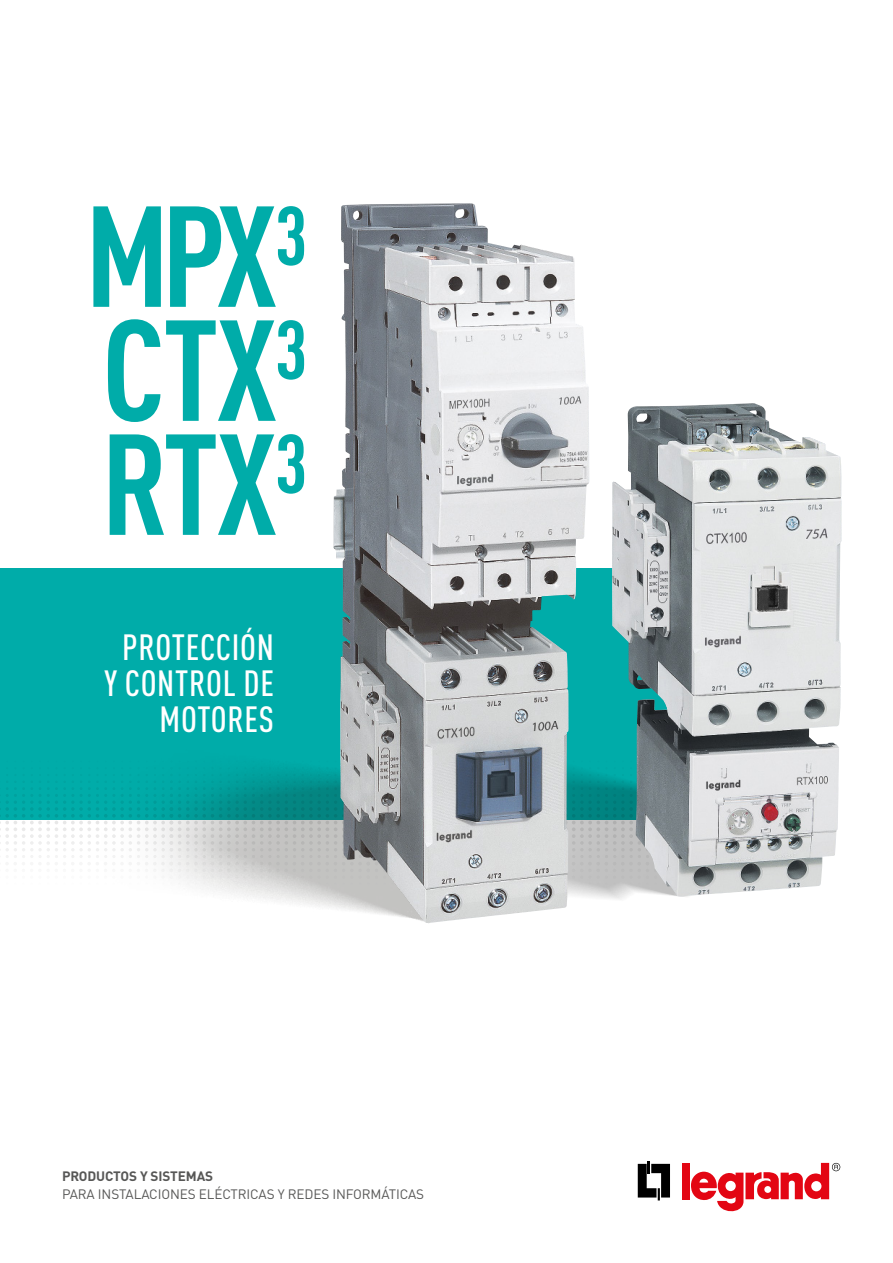
<style>
.page{position:relative;width:893px;height:1263px;background:#fff}
.page>*{position:absolute;margin:0;border:0;box-sizing:border-box;transform-origin:0 0}
.t1{font:700 condensed 141.15px/114px "DIN Pro";letter-spacing:-.025em;color:#00aca9;text-align:justify}
.t2{font:500 condensed 36px/36px "DIN Pro";letter-spacing:.02em;color:#fff;text-align:right}
.t3{font:13.5px "DIN Pro";letter-spacing:-.01em;color:#575756}
.t4{font:700 13.5px "DIN Pro";letter-spacing:-.01em;color:#575756}
</style>
<div class="page">
<div style="left:0;top:569px;width:745px;height:251px;background:#00aca9"></div>
<svg style="left:0;top:794px;width:72px;height:64px"></svg>
<img style="left:72px;top:767px;width:261px;height:140px">
<img style="left:589px;top:774px;width:36px;height:126px">
<img style="left:612px;top:403px;width:230px;height:494px">
<img style="left:333px;top:203px;width:256px;height:720px">
<svg style="left:638px;top:1161px;width:32px;height:39px"></svg>
<div style="left:682px;top:1163px;width:8px;height:36px;background:#e30613"></div>
<svg style="left:691px;top:1163px;width:149px;height:49px"></svg>
<h1 class="t1" style="left:85px;top:198px;width:224px">MPX<sup>3<br></sup>CTX<sup>3<br></sup>RTX<sup>3</sup></h1>
<h2 class="t2" style="left:104px;top:629px;width:171px">PROTECCIÓN<br>Y CONTROL DE<br>MOTORES</h2>
<p class="t4" style="left:62px;top:1165px;width:153px">PRODUCTOS Y SISTEMAS</p>
<p class="t3" style="left:62px;top:1185px;width:363px">PARA INSTALACIONES ELÉCTRICAS Y REDES INFORMÁTICAS</p>
</div>
